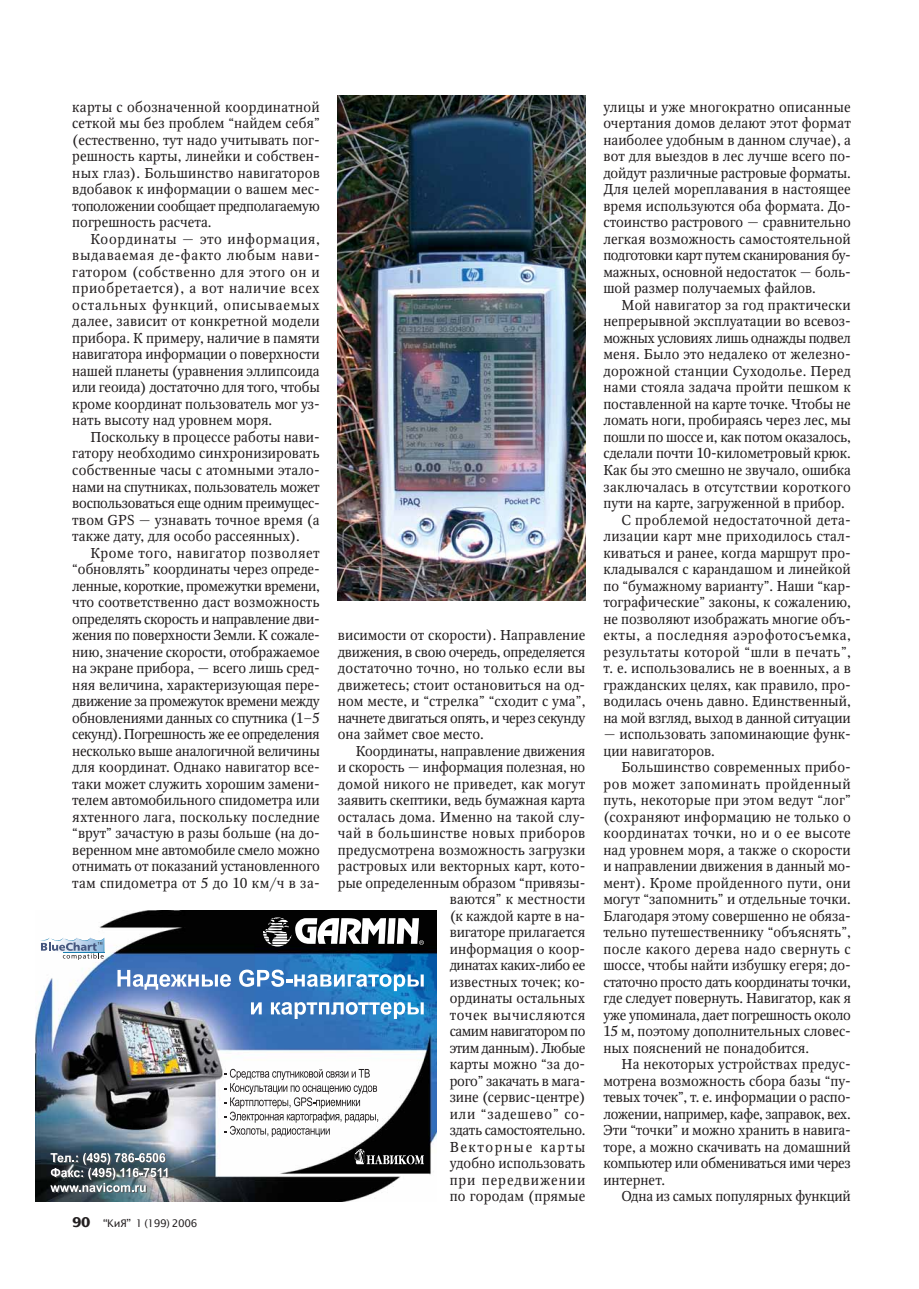
<style>
.page{position:relative;width:919px;height:1289px;background:#fff}
.page>*{position:absolute;margin:0;border:0;box-sizing:border-box;transform-origin:0 0}
.t1{font:14.25px/16.5px "Octava C";color:#231f20;text-align:justify}
.t2{font:14.25px "Octava C";letter-spacing:.02em;color:#231f20}
.t3{font:14.25px "Octava C";letter-spacing:-.02em;color:#231f20}
.t4{font:14.25px "Octava C";letter-spacing:-.03em;color:#231f20}
.t5{font:14.25px "Octava C";letter-spacing:.025em;color:#231f20}
.t6{font:14.25px "Octava C";letter-spacing:.04em;color:#231f20}
.t7{font:14.25px "Octava C";letter-spacing:.03em;color:#231f20}
.t8{font:10.5px "Office Type Sans";letter-spacing:-.03em;color:#231f20}
.s1{font-weight:700;font-size:13.5px}
</style>
<div class="page">
<img style="left:338px;top:95px;width:247px;height:505px">
<img style="left:36px;top:910px;width:400px;height:291px">
<svg style="left:40px;top:937px;width:65px;height:22px"></svg>
<svg style="left:117px;top:969px;width:114px;height:20px"></svg>
<svg style="left:239px;top:969px;width:184px;height:22px"></svg>
<svg style="left:251px;top:1002px;width:11px;height:12px"></svg>
<svg style="left:271px;top:1002px;width:152px;height:16px"></svg>
<svg style="left:50px;top:1152px;width:119px;height:40px;background:#758085"></svg>
<svg style="left:224px;top:1068px;width:154px;height:68px"></svg>
<svg style="left:354px;top:1148px;width:70px;height:16px"></svg>
<svg style="left:263px;top:917px;width:161px;height:29px"></svg>
<p class="t1" style="left:72px;top:100px;width:249px">карты с обозначенной координатной сеткой мы без проблем “найдем себя” (естественно, тут надо учитывать пог&shy;решность карты, линейки и собствен&shy;ных глаз). Большинство навигаторов вдобавок к информации о вашем мес&shy;тоположении сообщает предполагаемую погрешность расчета.</p>
<p class="t1" style="left:72px;top:232px;width:249px;text-indent:18px">Координаты — это информация, выдаваемая де-факто любым нави&shy;гатором (собственно для этого он и приобретается), а вот наличие всех остальных функ ций, описываемых далее, зависит от конкретной модели прибора. К примеру, наличие в памяти навигатора информации о поверхности нашей планеты (уравнения эллипсоида или геоида) достаточно для того, чтобы кроме координат пользователь мог уз&shy;нать высоту над уровнем моря.</p>
<p class="t1" style="left:72px;top:430px;width:249px;text-indent:18px">Поскольку в процессе работы нави&shy;гатору необходимо синхронизировать собственные часы с атомными этало&shy;нами на спутниках, пользователь может воспользоваться еще одним преимущес&shy;твом GPS — узнавать точное время (а также дату, для особо рассеянных).</p>
<p class="t1" style="left:72px;top:546px;width:249px;text-indent:18px">Кроме того, навигатор позволяет “обновлять” координаты через опреде&shy;ленные, короткие, промежутки времени, что соответственно даст возможность определять скорость и направление дви&shy;жения по поверхности Земли. К сожале&shy;нию, значение скорости, отображаемое на экране прибора, — всего лишь сред&shy;няя величина, характеризующая пере&shy;движение за промежуток времени между обновлениями данных со спутника (1–5 секунд). Погрешность же ее определения несколько выше аналогичной величины для координат. Однако навигатор все&shy;таки может служить хорошим замени&shy;телем автомобильного спидометра или яхтенного лага, поскольку последние “врут” зачастую в разы больше (на до&shy;веренном мне автомобиле смело можно отнимать от показаний установленного там спидометра от 5 до 10 км/ч в за-</p>
<p class="t8" style="left:72px;top:1219px;width:127px"><span class="s1">90</span> “КиЯ” 1 (199) 2006</p>
<p class="t1" style="left:338px;top:628px;width:249px">висимости от скорости). Направление движения, в свою очередь, определяется достаточно точно, но только если вы движетесь; стоит остановиться на од&shy;ном месте, и “стрелка” “сходит с ума”, начнете двигаться опять, и через секунду она займет свое место.</p>
<p class="t1" style="left:338px;top:744px;width:249px;text-align:right">Координаты, направление движения<br>и скорость — информация полезная, но домой никого не приведет, как могут заявить скептики, ведь бумажная карта осталась дома. Именно на такой слу&shy;чай в большинстве новых приборов предусмотрена возможность загрузки растровых или векторных карт, кото&shy;рые определенным образом “привязы&shy;ваются” к местности<br>(к каждой карте в на-<br>вигаторе прилагается<br>информация о коор-<br>динатах каких-либо ее<br>известных точек; ко-<br>ординаты остальных<br>точек вычисляются<br>самим навигатором по<br>этим данным). Любые<br>карты можно “за до-<br>рого” закачать в мага-<br>зине (сервис-центре)<br>или “задешево” со-<br>здать самостоятельно.<br>Векторные карты<br>удобно использовать<br>при передвижении<br>по городам (прямые</p>
<p class="t1" style="left:603px;top:100px;width:249px">улицы и уже многократно описанные очертания домов делают этот формат наиболее удобным в данном случае), а вот для выездов в лес лучше всего по&shy;дойдут различные растровые форматы.<br>Для целей мореплавания в настоящее время используются оба формата. До&shy;стоинство растрового — сравнительно легкая возможность самостоятельной подготовки карт путем сканирования бу&shy;мажных, основной недостаток — боль&shy;шой размер получаемых файлов.</p>
<p class="t1" style="left:621px;top:298px;width:231px">Мой навигатор за год практически</p>
<p class="t1" style="left:603px;top:315px;width:249px">непрерывной эксплуатации во всевоз-</p>
<p class="t4" style="left:603px;top:333px;width:249px">можных условиях лишь однажды подвел</p>
<p class="t1" style="left:603px;top:348px;width:249px">меня. Было это недалеко от железно-</p>
<p class="t2" style="left:603px;top:366px;width:249px">дорожной станции Суходолье. Перед</p>
<p class="t1" style="left:603px;top:381px;width:249px">нами стояла задача пройти пешком к</p>
<p class="t1" style="left:603px;top:397px;width:249px">поставленной на карте точке. Чтобы не</p>
<p class="t1" style="left:603px;top:414px;width:249px">ломать ноги, пробираясь через лес, мы</p>
<p class="t1" style="left:603px;top:430px;width:249px">пошли по шоссе и, как потом оказалось,</p>
<p class="t1" style="left:603px;top:447px;width:249px">сделали почти 10-километровый крюк.</p>
<p class="t1" style="left:603px;top:463px;width:249px">Как бы это смешно не звучало, ошибка</p>
<p class="t5" style="left:603px;top:481px;width:249px">заключалась в отсутствии короткого</p>
<p class="t1" style="left:603px;top:496px;width:243px">пути на карте, загруженной в прибор.</p>
<p class="t2" style="left:621px;top:514px;width:231px">С проблемой недостаточной дета-</p>
<p class="t2" style="left:603px;top:531px;width:249px">лизации карт мне приходилось стал-</p>
<p class="t1" style="left:603px;top:546px;width:249px">киваться и ранее, когда маршрут про-</p>
<p class="t1" style="left:603px;top:562px;width:249px">кладывался с карандашом и линейкой</p>
<p class="t1" style="left:603px;top:579px;width:249px">по “бумажному варианту”. Наши “кар-</p>
<p class="t1" style="left:603px;top:595px;width:249px">тографические” законы, к сожалению,</p>
<p class="t1" style="left:603px;top:612px;width:249px">не позволяют изображать многие объ-</p>
<p class="t6" style="left:603px;top:630px;width:249px">екты, а последняя аэрофотосъемка,</p>
<p class="t7" style="left:603px;top:646px;width:249px">результаты которой “шли в печать”,</p>
<p class="t1" style="left:603px;top:661px;width:249px">т. е. использовались не в военных, а в</p>
<p class="t1" style="left:603px;top:678px;width:249px">гражданских целях, как правило, про-</p>
<p class="t1" style="left:603px;top:694px;width:249px">водилась очень давно. Единственный,</p>
<p class="t3" style="left:603px;top:712px;width:249px">на мой взгляд, выход в данной ситуации</p>
<p class="t1" style="left:603px;top:727px;width:249px">— использовать запоминающие функ&shy;ции навигаторов.</p>
<p class="t1" style="left:603px;top:760px;width:249px;text-indent:18px">Большинство современных прибо&shy;ров может запоминать пройденный путь, некоторые при этом ведут “лог” (сохраняют информацию не только о координатах точки, но и о ее высоте над уровнем моря, а также о скорости и направлении движения в данный мо&shy;мент). Кроме пройденного пути, они могут “запомнить” и отдельные точки.<br>Благодаря этому совершенно не обяза&shy;тельно путешественнику “объяснять”, после какого дерева надо свернуть с шоссе, чтобы найти избушку егеря; до&shy;статочно просто дать координаты точки, где следует повернуть. Навигатор, как я уже упоминала, дает погрешность около 15 м, поэтому дополнительных словес&shy;ных пояснений не понадобится.</p>
<p class="t1" style="left:603px;top:1057px;width:249px;text-indent:18px">На некоторых устройствах предус&shy;мотрена возможность сбора базы “пу&shy;тевых точек”, т. е. информации о распо&shy;ложении, например, кафе, заправок, вех.<br>Эти “точки” и можно хранить в навига&shy;торе, а можно скачивать на домашний компьютер или обмениваться ими через интернет.</p>
<p class="t1" style="left:621px;top:1189px;width:231px">Одна из самых популярных функций</p>
</div>
